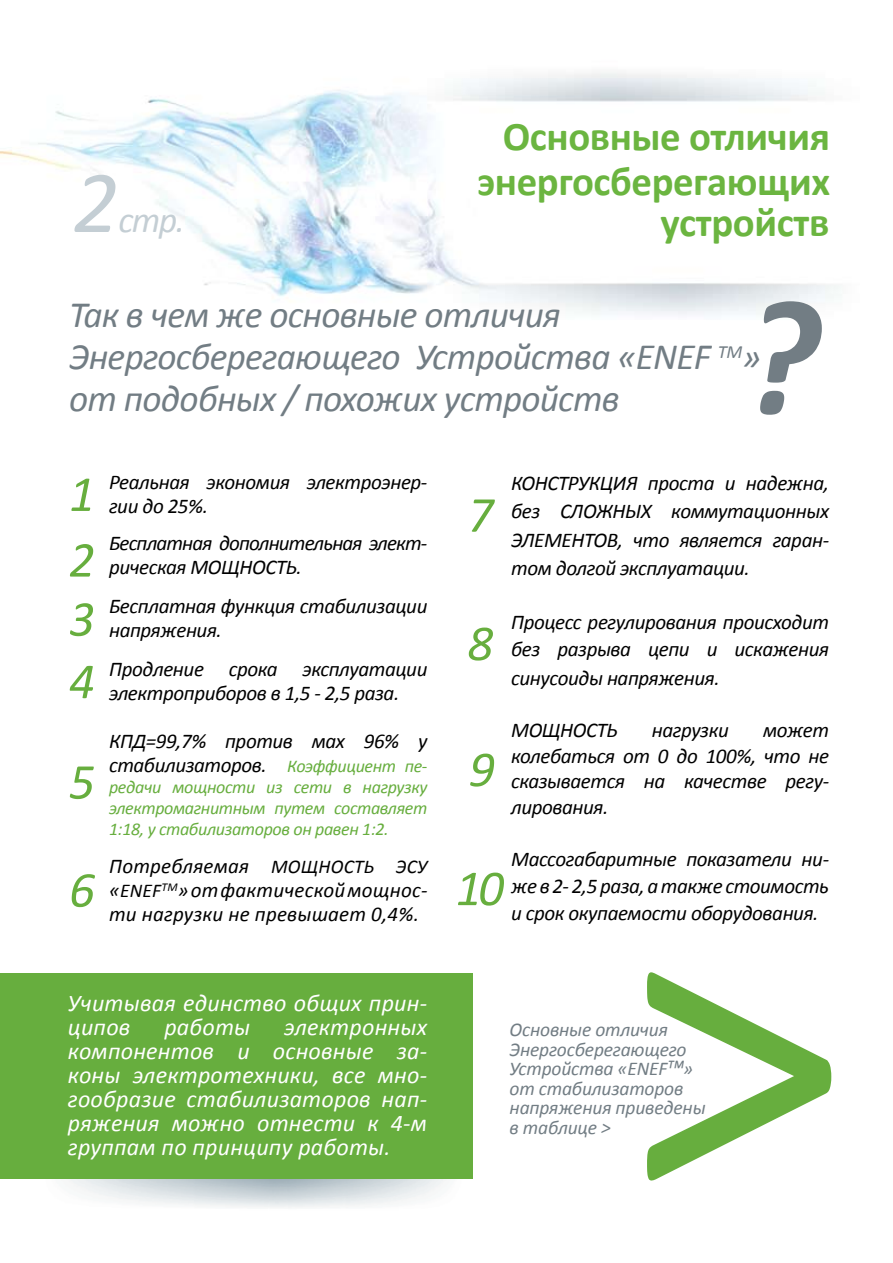
<style>
.page{position:relative;width:893px;height:1263px;background:#fff}
.page>*{position:absolute;margin:0;border:0;box-sizing:border-box;transform-origin:0 0}
.t1{font:443.4px "Calibri";color:#67ae3e}
.t2{font:italic 700 166.05px "Calibri";color:#727d84}
.t3{font:italic 89.25px "Calibri";color:#c4ced4}
.t4{font:italic 50.7px/60.8px "Calibri";color:#67ae3e;text-align:justify}
.t5{font:700 40.8px/45px "Calibri";letter-spacing:-.01em;color:#6bb540;text-align:right}
.t6{font:italic 37.2px/41.8px "Calibri";letter-spacing:-.02em;color:#727d84}
.t7{font:italic 36px "Calibri";color:#c4ced4}
.t8{font:italic 24px/24px "Calibri";letter-spacing:.01em;color:#fff}
.t9{font:italic 21px/24px "Calibri";letter-spacing:-.02em;color:#000;text-align:justify}
.t10{font:italic 21px/24px "Calibri";letter-spacing:-.04em;color:#000}
.t11{font:italic 19.5px/19.5px "Calibri";letter-spacing:-.01em;color:#727d84}
.t12{font:italic 18px/21px "Calibri";letter-spacing:-.02em;color:#67ae3e;text-align:justify}
.s1{font-size:18px;color:#67ae3e}
.s2{font-size:19.5px}
</style>
<div class="page">
<img style="left:0;top:72px;width:840px;height:243px">
<div style="left:0;top:974px;width:472px;height:205px;background:#67ae3e"></div>
<h3 class="t5" style="left:477px;top:114px;width:354px">Основные отличия энергосберегающих</h3>
<h3 class="t3" style="left:73px;top:141px;width:47px">2</h3>
<h3 class="t7" style="left:118px;top:195px;width:68px">стр.</h3>
<h3 class="t5" style="left:661px;top:200px;width:170px">устройств</h3>
<h2 class="t2" style="left:743px;top:253px;width:78px">?</h2>
<h3 class="t6" style="left:69px;top:292px;width:694px">Так в чем же основные отличия<br>Энергосберегающего Устройства «ENEF <sup>TM</sup>» от подобных / похожих устройств</h3>
<h3 class="t4" style="left:69px;top:462px;width:27px">1</h3>
<h3 class="t4" style="left:69px;top:527px;width:27px">2<br>3<br>4</h3>
<h3 class="t4" style="left:69px;top:749px;width:27px">5</h3>
<h3 class="t4" style="left:69px;top:857px;width:27px">6</h3>
<p class="t9" style="left:109px;top:469px;width:320px">Реальная экономия электроэнер&shy;гии до 25%.</p>
<p class="t10" style="left:109px;top:530px;width:320px">Бесплатная дополнительная элект&shy;рическая МОЩНОСТЬ.</p>
<p class="t9" style="left:109px;top:593px;width:320px">Бесплатная функция стабилизации напряжения.</p>
<p class="t9" style="left:109px;top:656px;width:320px">Продление срока эксплуатации электроприборов в 1,5 - 2,5 раза.</p>
<p class="t9" style="left:109px;top:728px;width:320px">КПД=99,7% против мах 96% у стабилизаторов. <span class="s1">Коэффициент пе-</span></p>
<p class="t12" style="left:109px;top:776px;width:320px">редачи мощности из сети в нагрузку электромагнитным путем составляет 1:18, у стабилизаторов он равен 1:2.</p>
<p class="t9" style="left:109px;top:853px;width:320px">Потребляемая <span class="s2">МОЩНОСТЬ ЭСУ </span>«<span class="s2">ENEF</span><sup>TM</sup>»от фактической мощнос&shy;ти нагрузки не превышает 0,4%.</p>
<p class="t9" style="left:511px;top:468px;width:320px;line-height:28.5px">КОНСТРУКЦИЯ проста и надежна, без СЛОЖНЫХ коммутационных ЭЛЕМЕНТОВ, что является гаран&shy;том долгой эксплуатации.</p>
<p class="t9" style="left:511px;top:608px;width:320px;line-height:27.8px">Процесс регулирования происходит без разрыва цепи и искажения синусоиды напряжения.</p>
<p class="t9" style="left:511px;top:718px;width:108px">МОЩНОСТЬ</p>
<p class="t9" style="left:652px;top:718px;width:79px">нагрузки</p>
<h3 class="t4" style="left:468px;top:482px;width:27px">7</h3>
<h3 class="t4" style="left:468px;top:611px;width:27px">8</h3>
<p class="t9" style="left:511px;top:717px;width:319px;line-height:25.5px;text-indent:252px">может колебаться от 0 до 100%, что не сказывается на качестве регу&shy;лирования.</p>
<p class="t9" style="left:511px;top:845px;width:319px;line-height:27px">Массогабаритные показатели ни&shy;же в 2- 2,5 раза, а также стоимость и срок окупаемости оборудования.</p>
<h3 class="t4" style="left:469px;top:737px;width:27px">9</h3>
<h3 class="t4" style="left:456px;top:856px;width:50px">10</h3>
<h1 class="t1" style="left:625px;top:773px;width:222px">&gt;</h1>
<p class="t8" style="left:68px;top:990px;width:361px">Учитывая единство общих прин&shy;ципов</p>
<p class="t8" style="left:164px;top:1014px;width:87px">работы</p>
<p class="t8" style="left:68px;top:1014px;width:361px;text-align:justify;text-indent:216px">электронных компонентов и основные за&shy;коны электротехники, все мно&shy;гообразие стабилизаторов нап&shy;ряжения можно отнести к 4-м группам по принципу работы.</p>
<p class="t11" style="left:510px;top:1019px;width:198px">Основные отличия<br>Энергосберегающего<br>Устройства «ENЕFTM» от стабилизаторов напряжения приведены в таблице &gt;</p>
</div>
